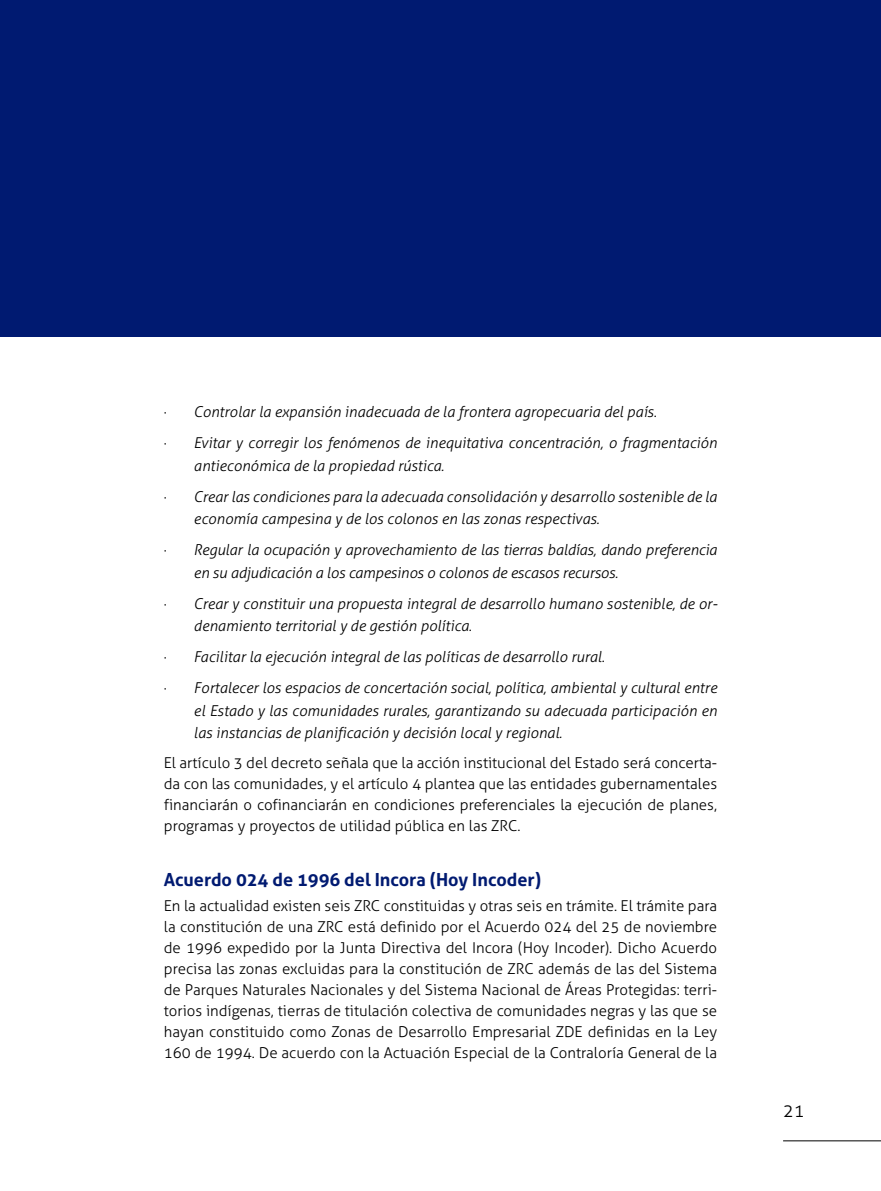
<style>
.page{position:relative;width:881px;height:1191px;background:#fff}
.page>*{position:absolute;margin:0;border:0;box-sizing:border-box;transform-origin:0 0}
.t1{font:700 18px "Aller";color:#001a71}
.t2{font:300 18px "Aller";color:#000}
.t3{font:300 15px/21px "Aller";color:#000;text-align:justify}
.t4{font:italic 300 15px/31px "Aller";color:#000}
.s1{font-style:normal}
</style>
<div class="page">
<hr style="left:782px;top:1140px;width:98px;height:1px;background:#000">
<div style="left:0;top:0;width:880px;height:336px;background:#001a71"></div>
<p class="t4" style="left:164px;top:396px;width:554px"><span class="s1">·</span> Controlar la expansión inadecuada de la frontera agropecuaria del país.<br><span class="s1">·</span> Evitar y corregir los fenómenos de inequitativa concentración, o fragmentación</p>
<p class="t4" style="left:164px;top:450px;width:554px;text-indent:30px">antieconómica de la propiedad rústica.<br><span class="s1">·</span> Crear las condiciones para la adecuada consolidación y desarrollo sostenible de la</p>
<p class="t4" style="left:164px;top:503px;width:554px;text-indent:30px">economía campesina y de los colonos en las zonas respectivas.<br><span class="s1">·</span> Regular la ocupación y aprovechamiento de las tierras baldías, dando preferencia</p>
<p class="t4" style="left:164px;top:557px;width:555px;text-indent:30px">en su adjudicación a los campesinos o colonos de escasos recursos.<br><span class="s1">·</span> Crear y constituir una propuesta integral de desarrollo humano sostenible, de or-</p>
<p class="t4" style="left:164px;top:610px;width:554px;text-indent:30px">denamiento territorial y de gestión política.<br><span class="s1">·</span> Facilitar la ejecución integral de las políticas de desarrollo rural.<br><span class="s1">·</span> Fortalecer los espacios de concertación social, política, ambiental y cultural entre</p>
<p class="t4" style="left:193px;top:699px;width:524px;line-height:22.5px">el Estado y las comunidades rurales, garantizando su adecuada participación en las instancias de planificación y decisión local y regional.</p>
<p class="t3" style="left:164px;top:752px;width:554px">El artículo 3 del decreto señala que la acción institucional del Estado será concerta&shy;da con las comunidades, y el artículo 4 plantea que las entidades gubernamentales financiarán o cofinanciarán en condiciones preferenciales la ejecución de planes, programas y proyectos de utilidad pública en las ZRC.</p>
<p class="t1" style="left:164px;top:868px;width:378px">Acuerdo 024 de 1996 del Incora (Hoy Incoder)</p>
<p class="t3" style="left:164px;top:895px;width:554px">En la actualidad existen seis ZRC constituidas y otras seis en trámite. El trámite para la constitución de una ZRC está definido por el Acuerdo 024 del 25 de noviembre de 1996 expedido por la Junta Directiva del Incora (Hoy Incoder). Dicho Acuerdo precisa las zonas excluidas para la constitución de ZRC además de las del Sistema de Parques Naturales Nacionales y del Sistema Nacional de Áreas Protegidas: terri&shy;torios indígenas, tierras de titulación colectiva de comunidades negras y las que se hayan constituido como Zonas de Desarrollo Empresarial ZDE definidas en la Ley 160 de 1994. De acuerdo con la Actuación Especial de la Contraloría General de la</p>
<p class="t2" style="left:782px;top:1100px;width:23px">21</p>
</div>
